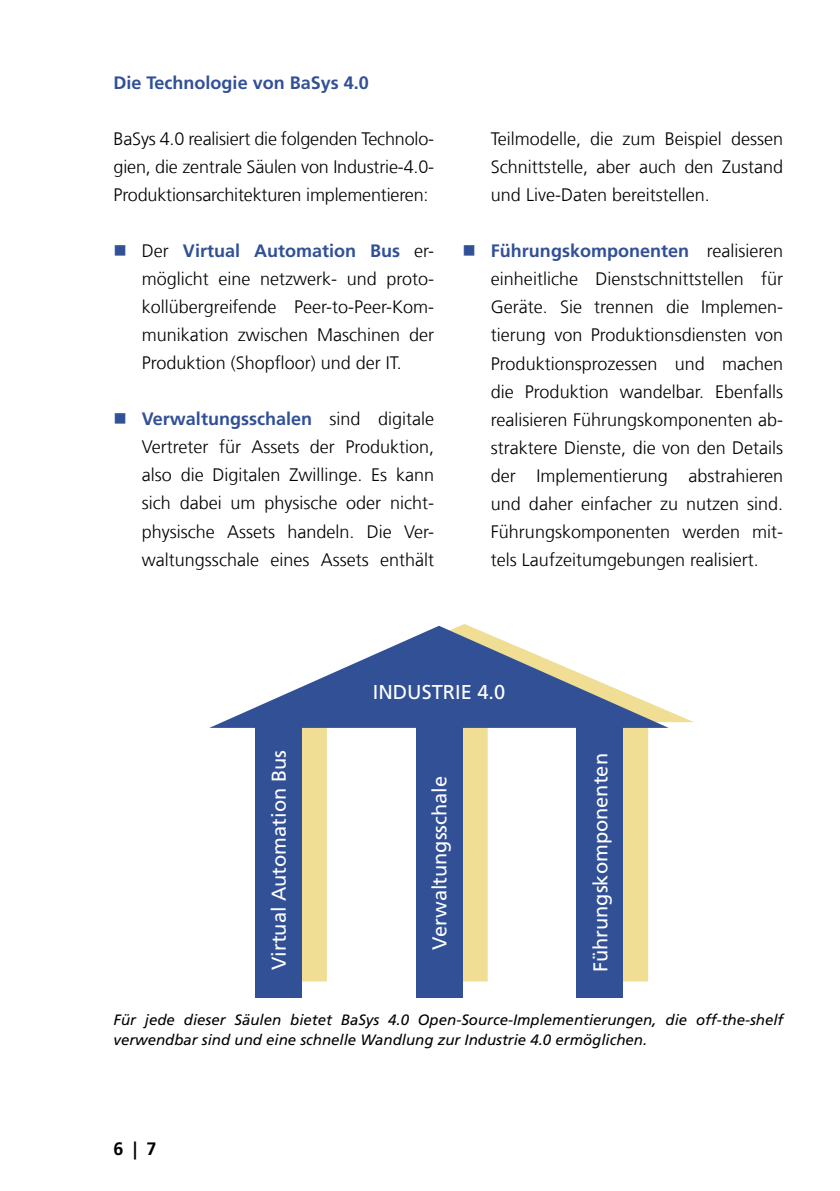
<style>
.page{position:relative;width:840px;height:1191px;background:#fff}
.page>*{position:absolute;margin:0;border:0;box-sizing:border-box;transform-origin:0 0}
.t1{font:20px "Frutiger LT Com";color:#fff}
.t2{font:300 18px/28px "Frutiger LT Com";color:#000;text-align:justify}
.t3{font:700 18px "Frutiger LT Com";color:#315096}
.t4{font:700 18px "Frutiger LT Com";color:#000}
.t5{font:italic 15px/20px "Frutiger LT Com";color:#000}
.s1{color:#315096}
.s2{font-weight:700;color:#315096}
</style>
<div class="page">
<svg style="left:301px;top:624px;width:392px;height:357px"></svg>
<div style="left:255px;top:721px;width:46px;height:276px;background:#315096"></div>
<div style="left:415px;top:721px;width:47px;height:276px;background:#315096"></div>
<div style="left:576px;top:721px;width:46px;height:276px;background:#315096"></div>
<svg style="left:209px;top:626px;width:459px;height:102px"></svg>
<p class="t3" style="left:113px;top:72px;width:257px">Die Technologie von BaSys 4.0</p>
<p class="t2" style="left:113px;top:125px;width:322px">BaSys 4.0 realisiert die folgenden Technolo&shy;gien, die zentrale Säulen von Industrie-4.0- Produktionsarchitekturen implementieren:</p>
<p class="t2" style="left:142px;top:237px;width:293px;text-indent:-28px"><span class="s1">■</span> Der <span class="s2">Virtual Automation Bus</span> er&shy;möglicht eine netzwerk- und proto&shy;kollübergreifende Peer-to-Peer-Kom&shy;munikation zwischen Maschinen der Produktion (Shopfloor) und der IT.</p>
<p class="t2" style="left:142px;top:405px;width:293px;text-indent:-28px"><span class="s1">■</span> <span class="s2">Verwaltungsschalen</span> sind digitale Vertreter für Assets der Produktion, also die Digitalen Zwillinge. Es kann sich dabei um physische oder nicht&shy;physische Assets handeln. Die Ver&shy;waltungsschale eines Assets enthält</p>
<p class="t2" style="left:490px;top:125px;width:293px">Teilmodelle, die zum Beispiel dessen Schnittstelle, aber auch den Zustand und Live-Daten bereitstellen.</p>
<p class="t2" style="left:490px;top:237px;width:293px;text-indent:-28px"><span class="s1">■</span> <span class="s2">Führungskomponenten</span> realisieren einheitliche Dienstschnittstellen für Geräte. Sie trennen die Implemen&shy;tierung von Produktionsdiensten von Produktionsprozessen und machen die Produktion wandelbar. Ebenfalls realisieren Führungskomponenten ab&shy;straktere Dienste, die von den Details der Implementierung abstrahieren und daher einfacher zu nutzen sind.<br>Führungskomponenten werden mit&shy;tels Laufzeitumgebungen realisiert.</p>
<p class="t1" style="left:372px;top:680px;width:134px">INDUSTRIE 4.0</p>
<p class="t1" style="left:267px;top:969px;width:221px;rotate:-90deg">Virtual Automation Bus</p>
<p class="t1" style="left:588px;top:972px;width:220px;rotate:-90deg">Führungskomponenten</p>
<p class="t1" style="left:427px;top:949px;width:175px;rotate:-90deg">Verwaltungsschale</p>
<p class="t5" style="left:113px;top:1009px;width:670px">Für jede dieser Säulen bietet BaSys 4.0 Open-Source-Implementierungen, die off-the-shelf verwendbar sind und eine schnelle Wandlung zur Industrie 4.0 ermöglichen.</p>
<p class="t4" style="left:113px;top:1138px;width:45px">6 | 7</p>
</div>
